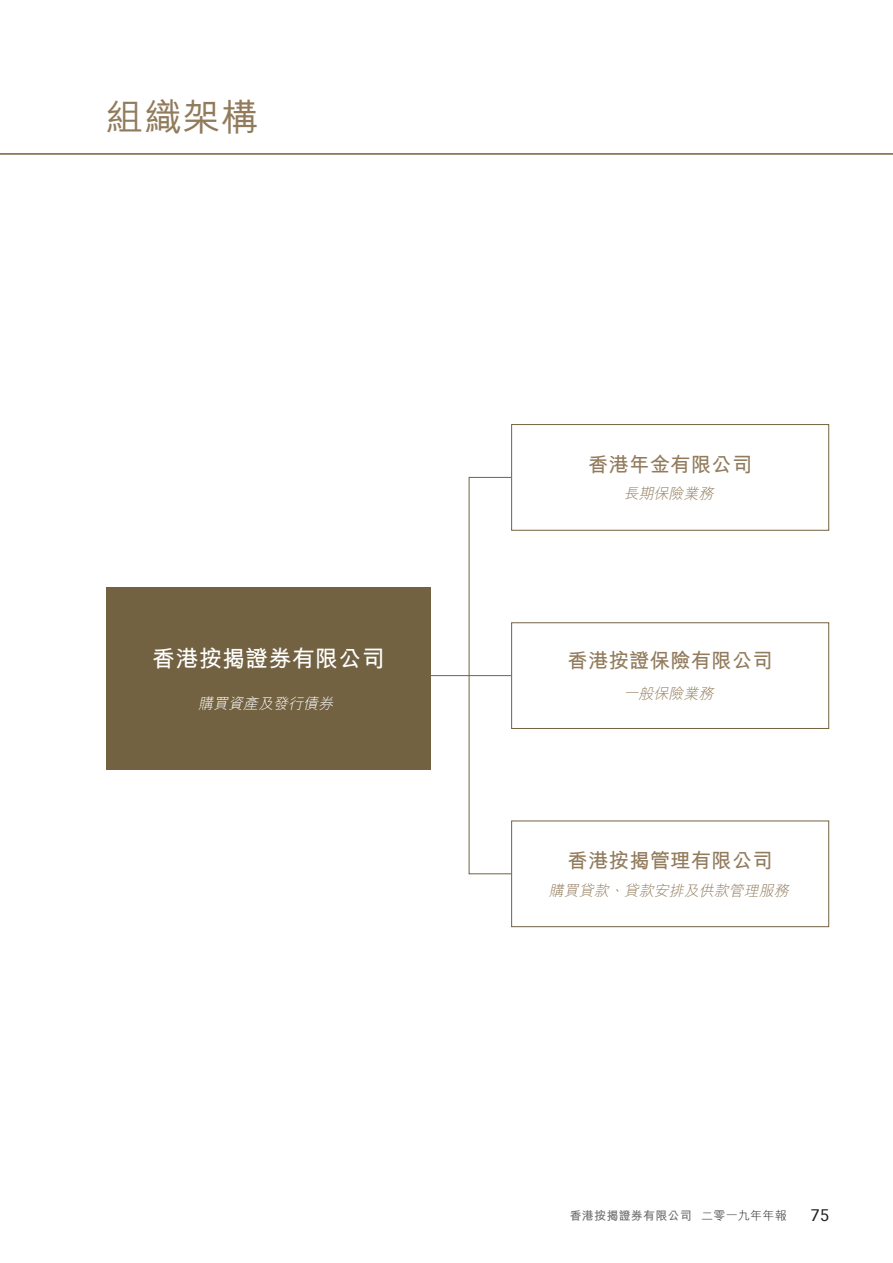
<style>
.page{position:relative;width:893px;height:1263px;background:#fff}
.page>*{position:absolute;margin:0;border:0;box-sizing:border-box;transform-origin:0 0}
.t1{font:500 37.5px "M Hei HK";color:#917b5c}
.t2{font:700 23.25px "M Hei HK";color:#fff}
.t3{font:700 20.55px "M Hei HK";color:#917b5c}
.t4{font:16.5px "Vectora LT Std";color:#231f20}
.t5{font:italic 300 15px "M Hei HK";color:#917b5c}
.t6{font:italic 300 15px "M Hei HK";color:#fff}
.t7{font:italic 300 14.7px "M Hei HK";color:#917b5c}
.t8{font:700 12px "M Hei HK";letter-spacing:.02em;color:#6c6d70}
.s1{font-weight:300;color:#231f20}
</style>
<div class="page">
<hr style="left:0;top:153px;width:893px;height:2px;background:#917b5c">
<hr style="left:469px;top:675px;width:62px;height:1px;background:#726242">
<hr style="left:411px;top:675px;width:58px;height:1px;background:#726242">
<div style="left:512px;top:623px;width:317px;height:105px;background:#fff"></div>
<div style="left:511px;top:622px;width:318px;height:107px;border:1px solid #726242"></div>
<div style="left:511px;top:424px;width:318px;height:107px;border:1px solid #726242"></div>
<div style="left:511px;top:820px;width:318px;height:107px;border:1px solid #726242"></div>
<div style="left:106px;top:587px;width:325px;height:183px;background:#726242"></div>
<p class="t1" style="left:106px;top:90px;width:154px">組織架構</p>
<p class="t2" style="left:152px;top:642px;width:234px">香港按揭證券有限公司</p>
<p class="t6" style="left:198px;top:695px;width:140px">購買資產及發行債券</p>
<p class="t3" style="left:588px;top:450px;width:166px">香港年金有限公司</p>
<p class="t5" style="left:623px;top:485px;width:95px">長期保險業務</p>
<p class="t3" style="left:568px;top:646px;width:207px">香港按證保險有限公司</p>
<p class="t5" style="left:623px;top:686px;width:95px">一般保險業務</p>
<p class="t3" style="left:568px;top:846px;width:207px">香港按揭管理有限公司</p>
<p class="t7" style="left:549px;top:883px;width:245px">購買貸款、貸款安排及供款管理服務</p>
<p class="t8" style="left:570px;top:1207px;width:218px">香港按揭證券有限公司 <span class="s1">二零一九年年報</span></p>
<p class="t4" style="left:811px;top:1205px;width:20px">75</p>
</div>
